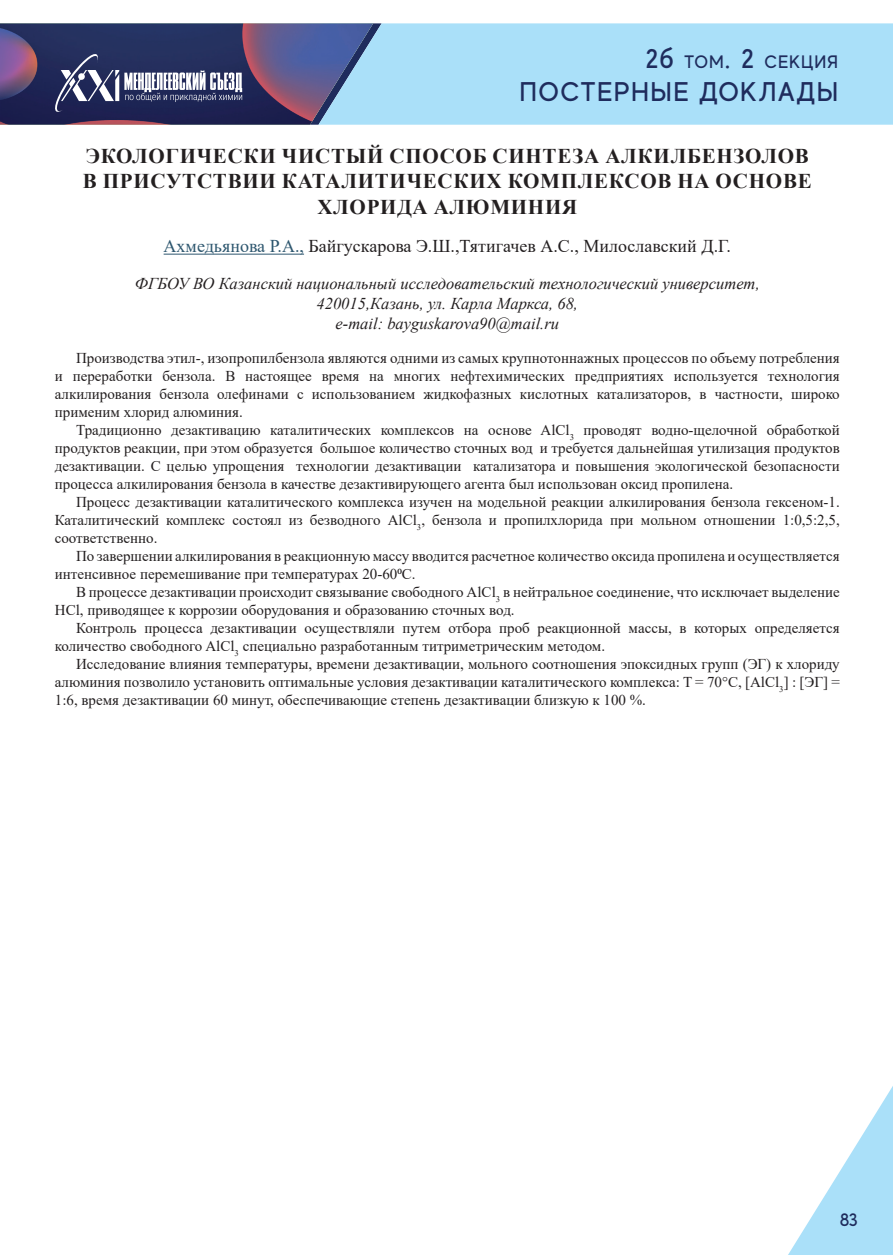
<style>
.page{position:relative;width:893px;height:1255px;background:#fff}
.page>*{position:absolute;margin:0;border:0;box-sizing:border-box;transform-origin:0 0}
.t1{font:500 27px "MADE Evolve Sans";letter-spacing:.05em;color:#1f2c5d}
.t2{font:700 21px/25.2px "Times New Roman";letter-spacing:.035em;color:#231f20;text-align:center}
.t3{font:18px "Times New Roman";color:#231f20}
.t4{font:500 18px "MADE Evolve Sans";letter-spacing:.05em;color:#1f2c5d}
.t5{font:italic 16.5px/19.8px "Times New Roman";color:#231f20;text-align:center}
.t6{font:15px/18px "Times New Roman";color:#231f20;text-align:justify}
.s1{font-size:27px}
.s2{color:#2e576f}
</style>
<div class="page">
<div style="left:382px;top:23px;width:511px;height:102px;background:#aae0f9"></div>
<svg style="left:788px;top:1086px;width:105px;height:168px"></svg>
<svg style="left:0;top:23px;width:382px;height:102px;background:#51547e"></svg>
<hr style="left:164px;top:254px;width:140px;height:1px;background:#2e576f">
<p class="t4" style="left:645px;top:51px;width:194px"><span class="s1">2б</span> ТОМ<span class="s1">. 2</span> СЕКЦИЯ</p>
<h1 class="t1" style="left:520px;top:74px;width:320px">ПОСТЕРНЫЕ ДОКЛАДЫ</h1>
<h2 class="t2" style="left:83px;top:143px;width:730px">ЭКОЛОГИЧЕСКИ ЧИСТЫЙ СПОСОБ СИНТЕЗА АЛКИЛБЕНЗОЛОВ<br>В ПРИСУТСТВИИ КАТАЛИТИЧЕСКИХ КОМПЛЕКСОВ НА ОСНОВЕ<br>ХЛОРИДА АЛЮМИНИЯ</h2>
<p class="t3" style="left:164px;top:233px;width:569px"><span class="s2">Ахмедьянова Р.А.,</span> Байгускарова Э.Ш.,Тятигачев А.C., Милославский Д.Г.</p>
<p class="t5" style="left:135px;top:273px;width:627px">ФГБОУ ВО Казанский национальный исследовательский технологический университет,<br>420015,Казань, ул. Карла Маркса, 68,<br>e-mail: bayguskarova90@mail.ru</p>
<p class="t6" style="left:55px;top:348px;width:786px;text-indent:21px">Производства этил-, изопропилбензола являются одними из самых крупнотоннажных процессов по объему потребления и переработки бензола. В настоящее время на многих нефтехимических предприятиях используется технология алкилирования бензола олефинами с использованием жидкофазных кислотных катализаторов, в частности, широко применим хлорид алюминия.</p>
<p class="t6" style="left:55px;top:420px;width:786px;text-indent:21px">Традиционно дезактивацию каталитических комплексов на основе AlCl<sub>3</sub> проводят водно-щелочной обработкой продуктов реакции, при этом образуется большое количество сточных вод и требуется дальнейшая утилизация продуктов дезактивации. С целью упрощения технологии дезактивации катализатора и повышения экологической безопасности процесса алкилирования бензола в качестве дезактивирующего агента был использован оксид пропилена.</p>
<p class="t6" style="left:55px;top:492px;width:786px;text-indent:21px">Процесс дезактивации каталитического комплекса изучен на модельной реакции алкилирования бензола гексеном-1.<br>Каталитический комплекс состоял из безводного АlСl<sub>3</sub>, бензола и пропилхлорида при мольном отношении 1:0,5:2,5, соответственно.</p>
<p class="t6" style="left:55px;top:546px;width:786px;text-indent:21px">По завершении алкилирования в реакционную массу вводится расчетное количество оксида пропилена и осуществляется интенсивное перемешивание при температурах 20-60⁰С.</p>
<p class="t6" style="left:55px;top:582px;width:786px;text-indent:21px">В процессе дезактивации происходит связывание свободного АlСl<sub>3</sub> в нейтральное соединение, что исключает выделение<br>HCl, приводящее к коррозии оборудования и образованию сточных вод.</p>
<p class="t6" style="left:55px;top:618px;width:786px;text-indent:21px">Контроль процесса дезактивации осуществляли путем отбора проб реакционной массы, в которых определяется количество свободного AlCl<sub>3</sub> специально разработанным титриметрическим методом.</p>
<p class="t6" style="left:55px;top:654px;width:786px;text-indent:21px">Исследование влияния температуры, времени дезактивации, мольного соотношения эпоксидных групп (ЭГ) к хлориду алюминия позволило установить оптимальные условия дезактивации каталитического комплекса: T = 70°С, [AlCl<sub>3</sub>] : [ЭГ] = 1:6, время дезактивации 60 минут, обеспечивающие степень дезактивации близкую к 100 %.</p>
<p class="t4" style="left:840px;top:1208px;width:20px">83</p>
</div>
